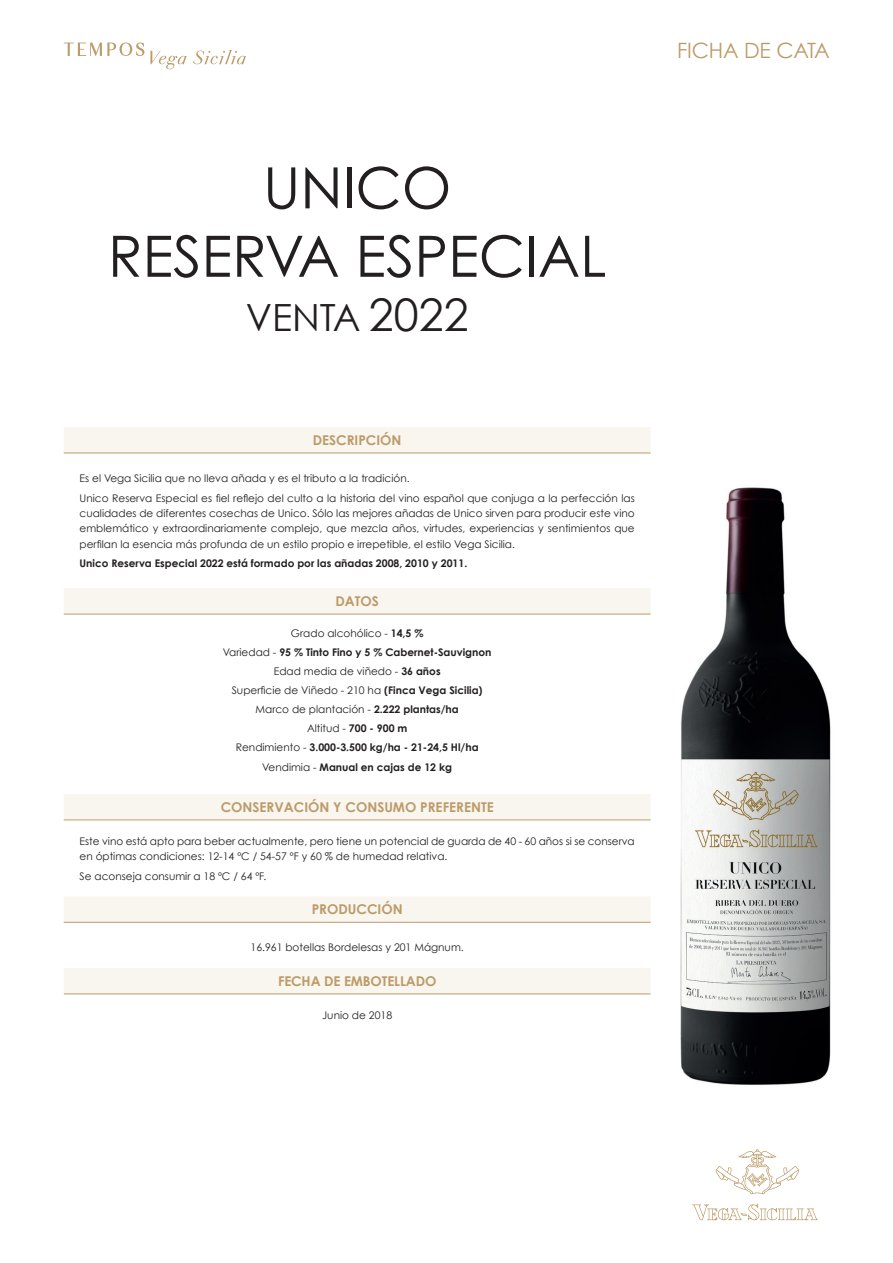
<style>
.page{position:relative;width:893px;height:1263px;background:#fff}
.page>*{position:absolute;margin:0;border:0;box-sizing:border-box;transform-origin:0 0}
.t1{font:57px/68.4px "Century Gothic";color:#231f20;text-align:center}
.t2{font:37.5px "Century Gothic";color:#231f20}
.t3{font:21.15px "Century Gothic";letter-spacing:-.01em;color:#bc9b69}
.t4{font:700 13.5px "Century Gothic";color:#bc9b69}
.t5{font:10.5px/15.3px "Century Gothic";color:#231f20}
.t6{font:700 10.5px/19.2px "Century Gothic";color:#231f20;text-align:center}
.s1{font-size:45px}
.s2{font-weight:400}
</style>
<div class="page">
<svg style="left:64px;top:43px;width:80px;height:13px"></svg>
<svg style="left:150px;top:51px;width:37px;height:18px"></svg>
<svg style="left:193px;top:50px;width:53px;height:14px"></svg>
<svg style="left:715px;top:1149px;width:85px;height:45px"></svg>
<svg style="left:692px;top:1203px;width:126px;height:17px"></svg>
<img style="left:680px;top:487px;width:151px;height:598px">
<div style="left:64px;top:427px;width:587px;height:26px;background:#f9f5ef"></div>
<svg style="left:64px;top:588px;width:587px;height:406px"></svg>
<hr style="left:64px;top:453px;width:587px;height:1px;background:#bc9b69">
<hr style="left:64px;top:614px;width:587px;height:1px;background:#bc9b69">
<hr style="left:64px;top:820px;width:587px;height:1px;background:#bc9b69">
<hr style="left:64px;top:922px;width:587px;height:1px;background:#bc9b69">
<hr style="left:64px;top:994px;width:587px;height:1px;background:#bc9b69">
<h1 class="t1" style="left:108px;top:153px;width:500px">UNICO<br>RESERVA ESPECIAL</h1>
<h2 class="t2" style="left:246px;top:294px;width:224px">VENTA <span class="s1">2022</span></h2>
<p class="t4" style="left:313px;top:432px;width:90px">DESCRIPCIÓN</p>
<p class="t5" style="left:80px;top:468px;width:557px;line-height:19.5px">Es el Vega Sicilia que no lleva añada y es el tributo a la tradición.<br>Unico Reserva Especial es fiel reflejo del culto a la historia del vino español que conjuga a la perfección las</p>
<p class="t5" style="left:80px;top:505px;width:557px;text-align:justify">cualidades de diferentes cosechas de Unico. Sólo las mejores añadas de Unico sirven para producir este vino emblemático y extraordinariamente complejo, que mezcla años, virtudes, experiencias y sentimientos que perfilan la esencia más profunda de un estilo propio e irrepetible, el estilo Vega Sicilia.</p>
<p class="t6" style="left:80px;top:553px;width:389px">Unico Reserva Especial 2022 está formado por las añadas 2008, 2010 y 2011.</p>
<p class="t4" style="left:335px;top:593px;width:45px">DATOS</p>
<p class="t6" style="left:223px;top:623px;width:270px"><span class="s2">Grado alcohólico -</span> 14,5 %<br><span class="s2">Variedad -</span> 95 % Tinto Fino y 5 % Cabernet-Sauvignon <span class="s2">Edad media de viñedo -</span> 36 años<br><span class="s2">Superficie de Viñedo - 210 ha</span> (Finca Vega Sicilia)<br><span class="s2">Marco de plantación -</span> 2.222 plantas/ha<br><span class="s2">Altitud -</span> 700 - 900 m<br><span class="s2">Rendimiento -</span> 3.000-3.500 kg/ha - 21-24,5 Hl/ha <span class="s2">Vendimia -</span> Manual en cajas de 12 kg</p>
<p class="t4" style="left:221px;top:799px;width:274px">CONSERVACIÓN Y CONSUMO PREFERENTE</p>
<p class="t5" style="left:80px;top:833px;width:557px">Este vino está apto para beber actualmente, pero tiene un potencial de guarda de 40 - 60 años si se conserva en óptimas condiciones: 12-14 ºC / 54-57 ºF y 60 % de humedad relativa.</p>
<p class="t5" style="left:80px;top:868px;width:188px">Se aconseja consumir a 18 ºC / 64 ºF.</p>
<p class="t4" style="left:312px;top:901px;width:92px">PRODUCCIÓN</p>
<p class="t5" style="left:251px;top:940px;width:215px">16.961 botellas Bordelesas y 201 Mágnum.</p>
<p class="t4" style="left:278px;top:973px;width:160px">FECHA DE EMBOTELLADO</p>
<p class="t5" style="left:322px;top:1007px;width:71px">Junio de 2018</p>
<h3 class="t3" style="left:677px;top:37px;width:154px">FICHA DE CATA</h3>
</div>
